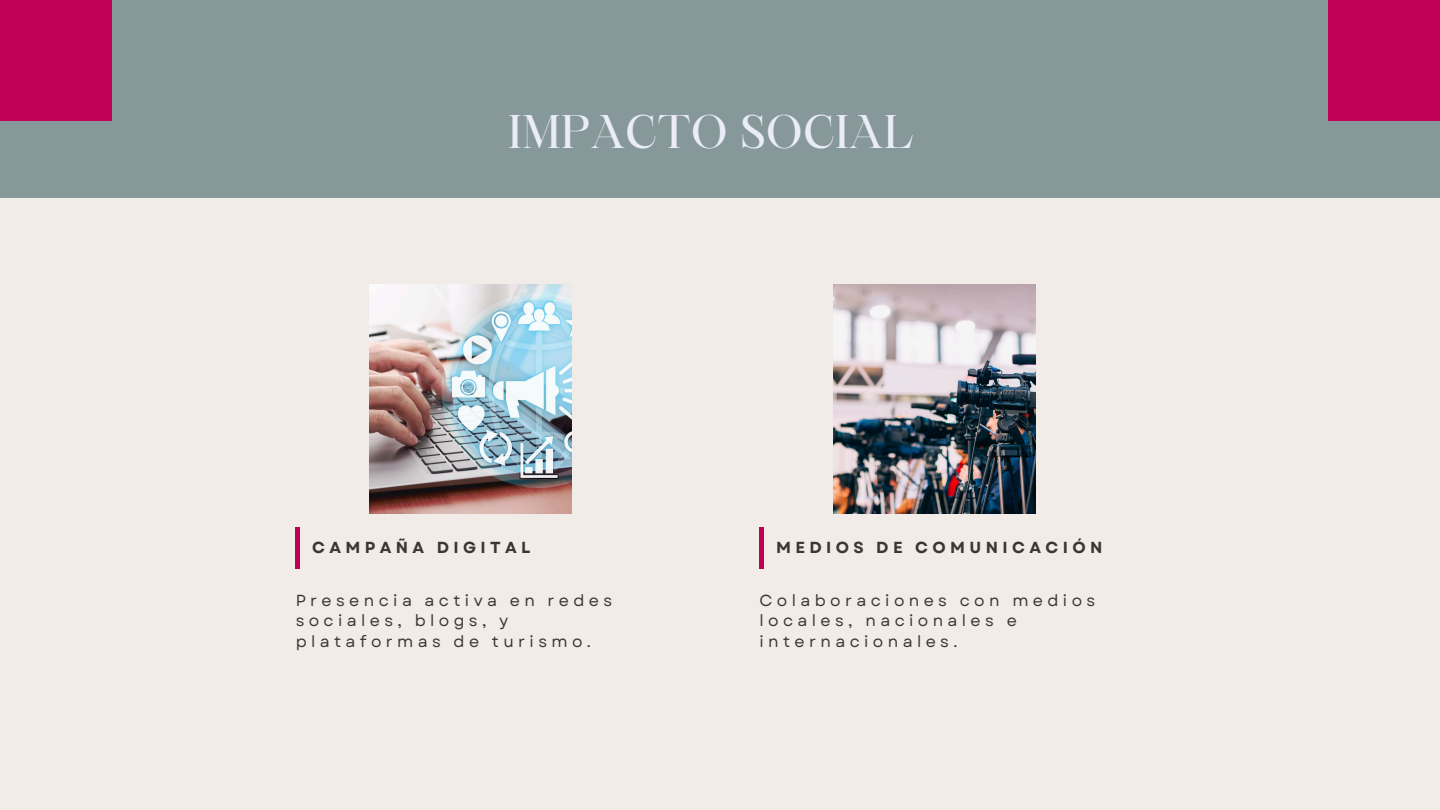
<style>
.page{position:relative;width:1440px;height:810px;background:#869899}
.page>*{position:absolute;margin:0;border:0;box-sizing:border-box;transform-origin:0 0}
.t1{font:45.2px "Maharlika";color:#eaecf8}
.t2{font:16px/20.2px "Garet";letter-spacing:.275em;color:#3a3633}
.t3{font:700 16px "Garet";letter-spacing:.275em;color:#3a3633}
</style>
<div class="page">
<div style="left:0;top:198px;width:1440px;height:612px;background:#f1ece7"></div>
<img style="left:370px;top:284px;width:202px;height:230px">
<img style="left:834px;top:284px;width:202px;height:230px">
<hr style="left:296px;top:527px;width:4px;height:42px;background:#c10057">
<hr style="left:760px;top:527px;width:4px;height:42px;background:#c10057">
<div style="left:0;top:0;width:112px;height:121px;background:#c10057"></div>
<div style="left:1328px;top:0;width:112px;height:121px;background:#c10057"></div>
<p class="t1" style="left:508px;top:113px;width:407px">IMPACTO SOCIAL</p>
<h2 class="t3" style="left:312px;top:536px;width:220px">CAMPAÑA DIGITAL</h2>
<p class="t3" style="left:776px;top:536px;width:328px">MEDIOS DE COMUNICACIÓN</p>
<p class="t2" style="left:296px;top:591px;width:318px">Presencia activa en redes sociales, blogs, y plataformas de turismo.</p>
<h2 class="t2" style="left:760px;top:591px;width:337px">Colaboraciones con medios locales, nacionales e internacionales.</h2>
</div>
